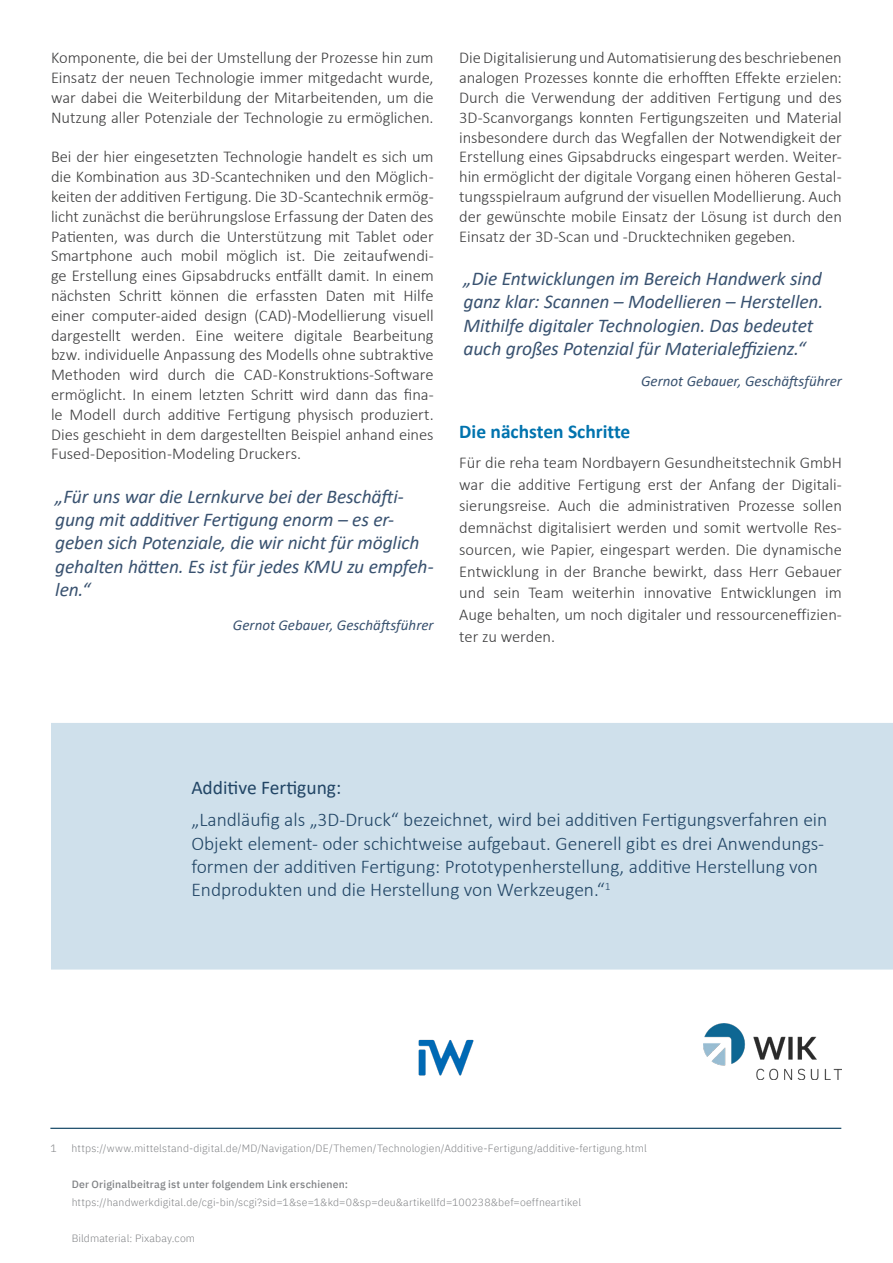
<style>
.page{position:relative;width:893px;height:1263px;background:#fff}
.page>*{position:absolute;margin:0;border:0;box-sizing:border-box;transform-origin:0 0}
.t1{font:italic 19.5px/23.4px "Calibri";letter-spacing:-.005em;color:#395270}
.t2{font:300 19.5px/23.4px "Calibri";color:#214565}
.t3{font:700 19.5px "Calibri";color:#0073ae}
.t4{font:19.5px "Calibri";color:#214565}
.t5{font:300 16.5px/19.8px "Calibri";letter-spacing:-.005em;color:#3e3e3f;text-align:justify}
.t6{font:italic 15px "Calibri";color:#395270}
.Fussnote_2{font:300 10.5px "IBM Plex Sans";letter-spacing:.015em;color:#808285}
.Fussnote_2-2{font:500 10.5px "IBM Plex Sans";letter-spacing:.015em;color:#808285}
</style>
<div class="page">
<div style="left:51px;top:723px;width:842px;height:246px;background:#cfe0eb"></div>
<hr style="left:50px;top:1128px;width:791px;height:1px;background:#033a5a">
<img style="left:418px;top:1039px;width:56px;height:37px">
<img style="left:703px;top:1023px;width:139px;height:57px">
<p class="t5" style="left:51px;top:48px;width:384px">Komponente, die bei der Umstellung der Prozesse hin zum Einsatz der neuen Technologie immer mitgedacht wurde, war dabei die Weiterbildung der Mitarbeitenden, um die Nutzung aller Potenziale der Technologie zu ermöglichen.</p>
<p class="t5" style="left:51px;top:147px;width:384px">Bei der hier eingesetzten Technologie handelt es sich um die Kombination aus 3D-Scantechniken und den Möglich&shy;keiten der additiven Fertigung. Die 3D-Scantechnik ermög&shy;licht zunächst die berührungslose Erfassung der Daten des Patienten, was durch die Unterstützung mit Tablet oder Smartphone auch mobil möglich ist. Die zeitaufwendi&shy;ge Erstellung eines Gipsabdrucks entfällt damit. In einem nächsten Schritt können die erfassten Daten mit Hilfe einer computer-aided design (CAD)-Modellierung visuell dargestellt werden. Eine weitere digitale Bearbeitung bzw. individuelle Anpassung des Modells ohne subtraktive Methoden wird durch die CAD-Konstruktions-Software ermöglicht. In einem letzten Schritt wird dann das fina&shy;le Modell durch additive Fertigung physisch produziert.<br>Dies geschieht in dem dargestellten Beispiel anhand eines Fused-Deposition-Modeling Druckers.</p>
<p class="t1" style="left:55px;top:484px;width:380px">„Für uns war die Lernkurve bei der Beschäfti&shy;gung mit additiver Fertigung enorm – es er&shy;geben sich Potenziale, die wir nicht für möglich gehalten hätten. Es ist für jedes KMU zu empfeh&shy;len.“</p>
<p class="t6" style="left:233px;top:615px;width:202px">Gernot Gebauer, Geschäftsführer</p>
<p class="t5" style="left:459px;top:48px;width:384px">Die Digitalisierung und Automatisierung des beschriebenen analogen Prozesses konnte die erhofften Effekte erzielen:<br>Durch die Verwendung der additiven Fertigung und des 3D-Scanvorgangs konnten Fertigungszeiten und Material insbesondere durch das Wegfallen der Notwendigkeit der Erstellung eines Gipsabdrucks eingespart werden. Weiter&shy;hin ermöglicht der digitale Vorgang einen höheren Gestal&shy;tungsspielraum aufgrund der visuellen Modellierung. Auch der gewünschte mobile Einsatz der Lösung ist durch den Einsatz der 3D-Scan und -Drucktechniken gegeben.</p>
<p class="t1" style="left:463px;top:266px;width:361px">„Die Entwicklungen im Bereich Handwerk sind ganz klar: Scannen – Modellieren – Herstellen.<br>Mithilfe digitaler Technologien. Das bedeutet auch großes Potenzial für Materialeffizienz.“</p>
<p class="t6" style="left:641px;top:370px;width:202px">Gernot Gebauer, Geschäftsführer</p>
<p class="t3" style="left:459px;top:417px;width:173px">Die nächsten Schritte</p>
<p class="t5" style="left:459px;top:451px;width:384px;line-height:21.8px">Für die reha team Nordbayern Gesundheitstechnik GmbH war die additive Fertigung erst der Anfang der Digitali&shy;sierungsreise. Auch die administrativen Prozesse sollen demnächst digitalisiert werden und somit wertvolle Res&shy;sourcen, wie Papier, eingespart werden. Die dynamische Entwicklung in der Branche bewirkt, dass Herr Gebauer und sein Team weiterhin innovative Entwicklungen im Auge behalten, um noch digitaler und ressourceneffizien&shy;ter zu werden.</p>
<p class="t4" style="left:191px;top:774px;width:151px">Additive Fertigung:</p>
<p class="t2" style="left:191px;top:808px;width:638px">„Landläufig als „3D-Druck“ bezeichnet, wird bei additiven Fertigungsverfahren ein Objekt element- oder schichtweise aufgebaut. Generell gibt es drei Anwendungs&shy;formen der additiven Fertigung: Prototypenherstellung, additive Herstellung von Endprodukten und die Herstellung von Werkzeugen.“<sup>1</sup></p>
<p class="Fussnote_2" style="left:50px;top:1140px;width:8px">1</p>
<p class="Fussnote_2" style="left:72px;top:1140px;width:577px">https://www.mittelstand-digital.de/MD/Navigation/DE/Themen/Technologien/Additive-Fertigung/additive-fertigung.html</p>
<p class="Fussnote_2-2" style="left:72px;top:1176px;width:278px">Der Originalbeitrag ist unter folgendem Link erschienen:</p>
<p class="Fussnote_2" style="left:72px;top:1194px;width:511px">https://handwerkdigital.de/cgi-bin/scgi?sid=1&amp;se=1&amp;kd=0&amp;sp=deu&amp;artikellfd=100238&amp;bef=oeffneartikel</p>
<p class="Fussnote_2" style="left:72px;top:1230px;width:125px">Bildmaterial: Pixabay.com</p>
</div>
